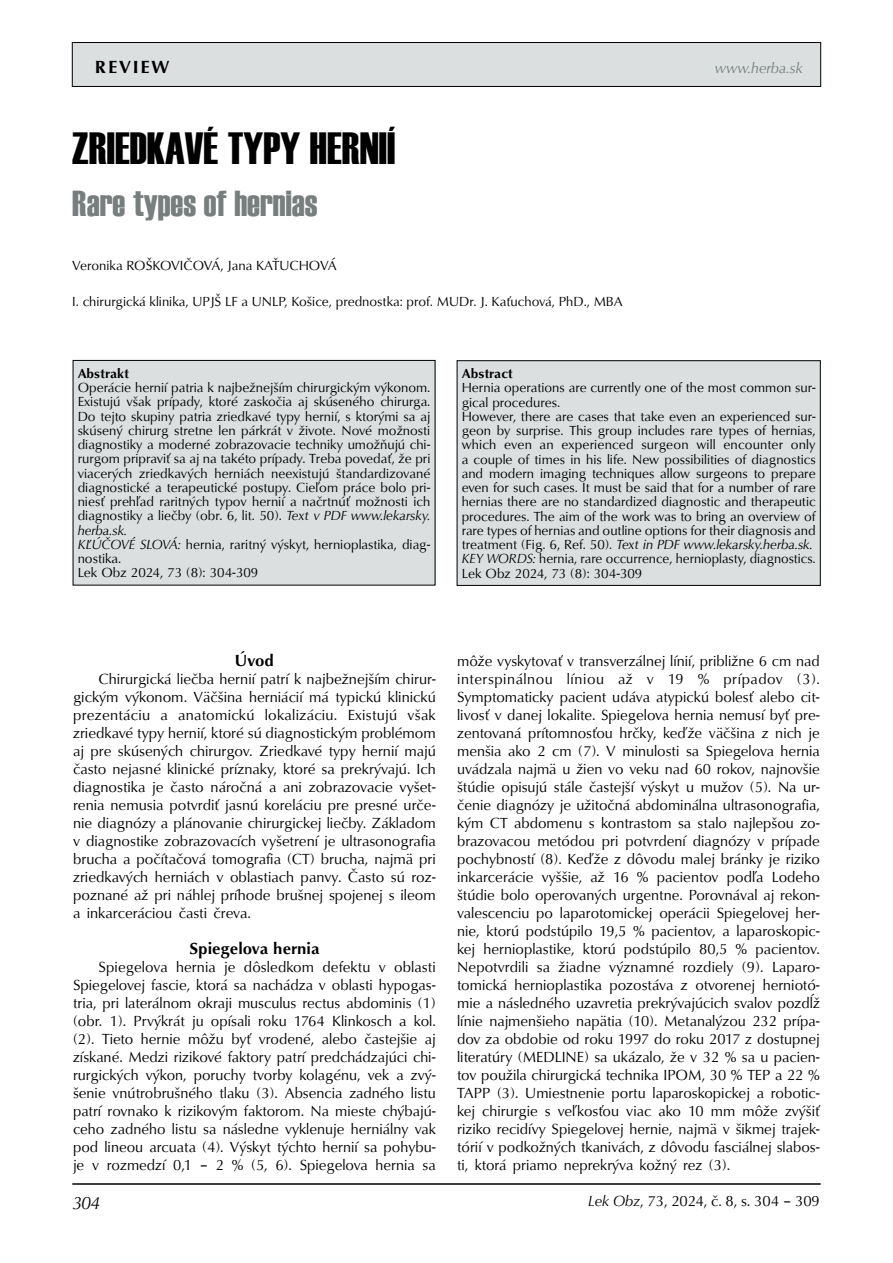
<style>
.page{position:relative;width:893px;height:1263px;background:#fff}
.page>*{position:absolute;margin:0;border:0;box-sizing:border-box;transform-origin:0 0}
.t1{font:45px "Haettenschweiler";color:#000}
.t2{font:36px "Haettenschweiler";color:#777e7e}
.t3{font:700 18px "URW Classico TEE";letter-spacing:.1em;color:#000}
.t4{font:italic 18px "URW Classico TEE";color:#000}
.t5{font:700 16.5px "URW Classico TEE";color:#000}
.t6{font:15px/18px "URW Classico TEE";color:#000;text-align:justify}
.t7{font:italic 15px "URW Classico TEE";color:#777e7e}
.t8{font:13.5px/14.2px "URW Classico TEE";color:#000}
.t9{font:700 13.5px "URW Classico TEE";color:#000}
.s1{font-style:italic}
</style>
<div class="page">
<div style="left:72px;top:43px;width:749px;height:43px;background:#dcdfe0"></div>
<div style="left:72px;top:42px;width:749px;height:45px;border:1px solid #000"></div>
<hr style="left:72px;top:1183px;width:749px;height:2px;background:#000">
<div style="left:73px;top:360px;width:362px;height:225px;background:#dcdfe0"></div>
<div style="left:73px;top:360px;width:362px;height:225px;border:1px solid #000"></div>
<div style="left:457px;top:361px;width:363px;height:224px;background:#dcdfe0"></div>
<div style="left:457px;top:360px;width:364px;height:226px;border:1px solid #000"></div>
<p class="t3" style="left:95px;top:56px;width:76px">REVIEW</p>
<h1 class="t1" style="left:72px;top:117px;width:324px">ZRIEDKAVÉ TYPY HERNIÍ</h1>
<h2 class="t2" style="left:72px;top:179px;width:247px">Rare types of hernias</h2>
<p class="t8" style="left:72px;top:259px;width:266px">Veronika ROŠKOVIČOVÁ, Jana KAŤUCHOVÁ</p>
<p class="t8" style="left:72px;top:295px;width:552px">I. chirurgická klinika, UPJŠ LF a UNLP, Košice, prednostka: prof. MUDr. J. Kaťuchová, PhD., MBA</p>
<p class="t7" style="left:715px;top:59px;width:90px">www.herba.sk</p>
<p class="t9" style="left:78px;top:365px;width:53px">Abstrakt</p>
<p class="t8" style="left:78px;top:381px;width:354px">Operácie hernií patria k najbežnejším chirurgickým výkonom.<br>Existujú však prípady, ktoré zaskočia aj skúseného chirurga.<br>Do tejto skupiny patria zriedkavé typy hernií, s ktorými sa aj skúsený chirurg stretne len párkrát v živote. Nové možnosti diagnostiky a moderné zobrazovacie techniky umožňujú chi&shy;rurgom pripraviť sa aj na takéto prípady. Treba povedať, že pri viacerých zriedkavých herniách neexistujú štandardizované diagnostické a terapeutické postupy. Cieľom práce bolo pri&shy;niesť prehľad raritných typov hernií a načrtnúť možnosti ich diagnostiky a liečby (obr. 6, lit. 50). <span class="s1">Text v PDF www.lekarsky. herba.sk.<br>KĽÚČOVÉ SLOVÁ:</span> hernia, raritný výskyt, hernioplastika, diag&shy;nostika.<br>Lek Obz 2024, 73 (8): 304-309</p>
<p class="t9" style="left:462px;top:365px;width:53px">Abstract</p>
<p class="t8" style="left:462px;top:381px;width:355px">Hernia operations are currently one of the most common sur&shy;gical procedures.<br>However, there are cases that take even an experienced sur&shy;geon by surprise. This group includes rare types of hernias, which even an experienced surgeon will encounter only a couple of times in his life. New possibilities of diagnostics and modern imaging techniques allow surgeons to prepare even for such cases. It must be said that for a number of rare hernias there are no standardized diagnostic and therapeutic procedures. The aim of the work was to bring an overview of rare types of hernias and outline options for their diagnosis and treatment (Fig. 6, Ref. 50). <span class="s1">Text in PDF www.lekarsky.herba.sk.<br>KEY WORDS:</span> hernia, rare occurrence, hernioplasty, diagnostics.<br>Lek Obz 2024, 73 (8): 304-309</p>
<p class="t5" style="left:235px;top:650px;width:41px">Úvod</p>
<p class="t6" style="left:73px;top:670px;width:364px;text-indent:26px">Chirurgická liečba hernií patrí k najbežnejším chirur&shy;gickým výkonom. Väčšina herniácií má typickú klinickú prezentáciu a anatomickú lokalizáciu. Existujú však zriedkavé typy hernií, ktoré sú diagnostickým problémom aj pre skúsených chirurgov. Zriedkavé typy hernií majú často nejasné klinické príznaky, ktoré sa prekrývajú. Ich diagnostika je často náročná a ani zobrazovacie vyšet&shy;renia nemusia potvrdiť jasnú koreláciu pre presné urče&shy;nie diagnózy a plánovanie chirurgickej liečby. Základom v diagnostike zobrazovacích vyšetrení je ultrasonografia brucha a počítačová tomografia (CT) brucha, najmä pri zriedkavých herniách v oblastiach panvy. Často sú roz&shy;poznané až pri náhlej príhode brušnej spojenej s ileom a inkarceráciou časti čreva.</p>
<p class="t5" style="left:189px;top:938px;width:132px">Spiegelova hernia</p>
<p class="t6" style="left:73px;top:958px;width:364px;text-indent:26px">Spiegelova hernia je dôsledkom defektu v oblasti Spiegelovej fascie, ktorá sa nachádza v oblasti hypogas&shy;tria, pri laterálnom okraji musculus rectus abdominis (1) (obr. 1). Prvýkrát ju opísali roku 1764 Klinkosch a kol. (2). Tieto hernie môžu byť vrodené, alebo častejšie aj získané. Medzi rizikové faktory patrí predchádzajúci chi&shy;rurgických výkon, poruchy tvorby kolagénu, vek a zvý&shy;šenie vnútrobrušného tlaku (3). Absencia zadného listu patrí rovnako k rizikovým faktorom. Na mieste chýbajú&shy;ceho zadného listu sa následne vyklenuje herniálny vak pod lineou arcuata (4). Výskyt týchto hernií sa pohybu&shy;je v rozmedzí 0,1 – 2 % (5, 6). Spiegelova hernia sa</p>
<p class="t4" style="left:73px;top:1191px;width:28px">304</p>
<p class="t6" style="left:457px;top:652px;width:364px">môže vyskytovať v transverzálnej línií, približne 6 cm nad interspinálnou líniou až v 19 % prípadov (3).<br>Symptomaticky pacient udáva atypickú bolesť alebo cit&shy;livosť v danej lokalite. Spiegelova hernia nemusí byť pre&shy;zentovaná prítomnosťou hrčky, keďže väčšina z nich je menšia ako 2 cm (7). V minulosti sa Spiegelova hernia uvádzala najmä u žien vo veku nad 60 rokov, najnovšie štúdie opisujú stále častejší výskyt u mužov (5). Na ur&shy;čenie diagnózy je užitočná abdominálna ultrasonografia, kým CT abdomenu s kontrastom sa stalo najlepšou zo&shy;brazovacou metódou pri potvrdení diagnózy v prípade pochybností (8). Keďže z dôvodu malej bránky je riziko inkarcerácie vyššie, až 16 % pacientov podľa Lodeho štúdie bolo operovaných urgentne. Porovnával aj rekon&shy;valescenciu po laparotomickej operácii Spiegelovej her&shy;nie, ktorú podstúpilo 19,5 % pacientov, a laparoskopic&shy;kej hernioplastike, ktorú podstúpilo 80,5 % pacientov.<br>Nepotvrdili sa žiadne významné rozdiely (9). Laparo&shy;tomická hernioplastika pozostáva z otvorenej herniotó&shy;mie a následného uzavretia prekrývajúcich svalov pozdĺž línie najmenšieho napätia (10). Metanalýzou 232 prípa&shy;dov za obdobie od roku 1997 do roku 2017 z dostupnej literatúry (MEDLINE) sa ukázalo, že v 32 % sa u pacien&shy;tov použila chirurgická technika IPOM, 30 % TEP a 22 % TAPP (3). Umiestnenie portu laparoskopickej a robotic&shy;kej chirurgie s veľkosťou viac ako 10 mm môže zvýšiť riziko recidívy Spiegelovej hernie, najmä v šikmej trajek&shy;tórií v podkožných tkanivách, z dôvodu fasciálnej slabos&shy;ti, ktorá priamo neprekrýva kožný rez (3).</p>
<p class="t6" style="left:588px;top:1192px;width:233px"><span class="s1">Lek Obz</span>, 73, 2024, č. 8, s. 304 – 309</p>
</div>
